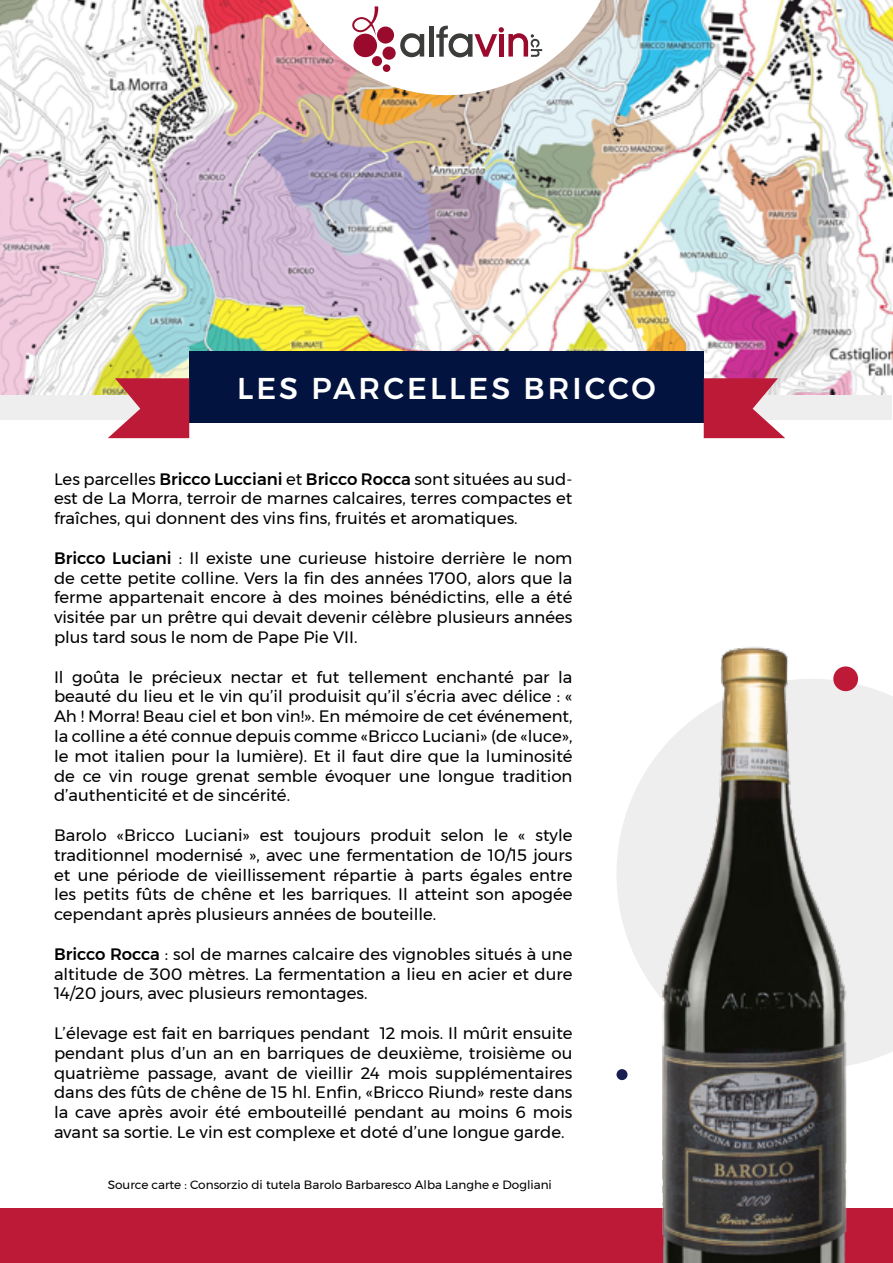
<style>
.page{position:relative;width:893px;height:1263px;background:#fff}
.page>*{position:absolute;margin:0;border:0;box-sizing:border-box;transform-origin:0 0}
.t1{font:500 30px "Montserrat";letter-spacing:.1em;color:#fff}
.t2{font:16.5px/19.8px "Montserrat";color:#000;text-align:justify}
.t3{font:12px "Montserrat";color:#000}
.s1{font-weight:500}
</style>
<div class="page">
<div style="left:1px;top:394px;width:891px;height:25px;background:#eee"></div>
<img style="left:0;top:0;width:893px;height:395px">
<div style="left:189px;top:351px;width:515px;height:71px;background:#02133f"></div>
<svg style="left:704px;top:378px;width:81px;height:60px"></svg>
<svg style="left:108px;top:378px;width:81px;height:60px"></svg>
<svg style="left:275px;top:0;width:344px;height:95px"></svg>
<div style="left:0;top:1209px;width:893px;height:54px;background:#bd1a38"></div>
<svg style="left:617px;top:679px;width:276px;height:385px;fill:#eee"></svg>
<img style="left:655px;top:647px;width:198px;height:616px">
<div style="left:833px;top:666px;width:25px;height:25px;background:#bd1a38;border-radius:50%"></div>
<div style="left:616px;top:1069px;width:11px;height:11px;background:#182051;border-radius:50%"></div>
<h1 class="t1" style="left:237px;top:365px;width:420px">LES PARCELLES BRICCO</h1>
<p class="t2" style="left:54px;top:469px;width:520px">Les parcelles <span class="s1">Bricco Lucciani</span> et <span class="s1">Bricco Rocca</span> sont situées au sud&shy;est de La Morra, terroir de marnes calcaires, terres compactes et fraîches, qui donnent des vins fins, fruités et aromatiques.</p>
<p class="t2" style="left:54px;top:548px;width:520px"><span class="s1">Bricco Luciani</span> : Il existe une curieuse histoire derrière le nom de cette petite colline. Vers la fin des années 1700, alors que la ferme appartenait encore à des moines bénédictins, elle a été visitée par un prêtre qui devait devenir célèbre plusieurs années plus tard sous le nom de Pape Pie VII.</p>
<p class="t2" style="left:54px;top:667px;width:520px">Il goûta le précieux nectar et fut tellement enchanté par la beauté du lieu et le vin qu’il produisit qu’il s’écria avec délice : « Ah ! Morra! Beau ciel et bon vin!». En mémoire de cet événement, la colline a été connue depuis comme «Bricco Luciani» (de «luce», le mot italien pour la lumière). Et il faut dire que la luminosité de ce vin rouge grenat semble évoquer une longue tradition d’authenticité et de sincérité.</p>
<p class="t2" style="left:54px;top:825px;width:520px">Barolo «Bricco Luciani» est toujours produit selon le « style traditionnel modernisé », avec une fermentation de 10/15 jours et une période de vieillissement répartie à parts égales entre les petits fûts de chêne et les barriques. Il atteint son apogée cependant après plusieurs années de bouteille.</p>
<p class="t2" style="left:54px;top:944px;width:520px"><span class="s1">Bricco Rocca</span> : sol de marnes calcaire des vignobles situés à une altitude de 300 mètres. La fermentation a lieu en acier et dure 14/20 jours, avec plusieurs remontages.</p>
<p class="t2" style="left:54px;top:1023px;width:520px">L’élevage est fait en barriques pendant 12 mois. Il mûrit ensuite pendant plus d’un an en barriques de deuxième, troisième ou quatrième passage, avant de vieillir 24 mois supplémentaires dans des fûts de chêne de 15 hl. Enfin, «Bricco Riund» reste dans la cave après avoir été embouteillé pendant au moins 6 mois avant sa sortie. Le vin est complexe et doté d’une longue garde.</p>
<p class="t3" style="left:108px;top:1176px;width:446px">Source carte : Consorzio di tutela Barolo Barbaresco Alba Langhe e Dogliani</p>
</div>
